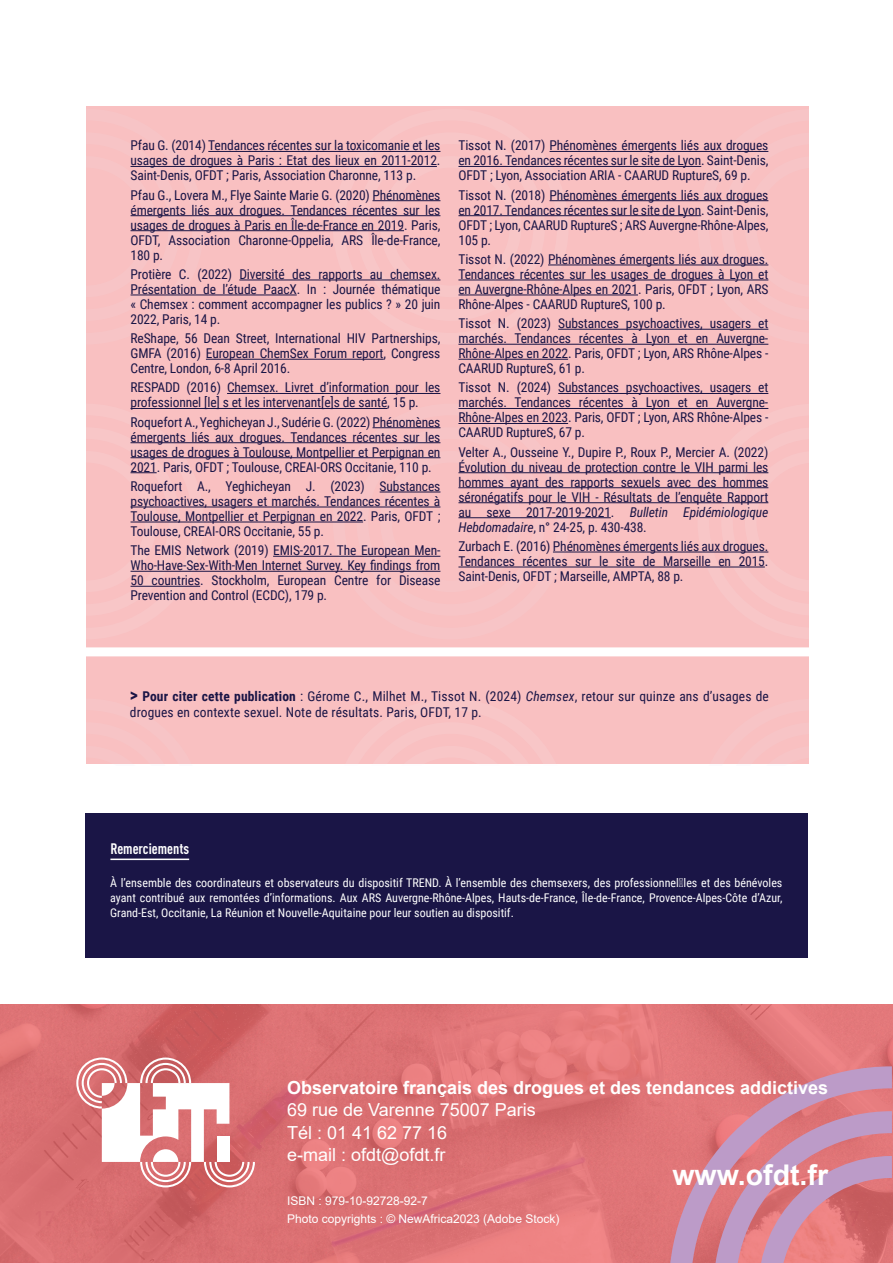
<style>
.page{position:relative;width:893px;height:1263px;background:#fff}
.page>*{position:absolute;margin:0;border:0;box-sizing:border-box;transform-origin:0 0}
.t1{font:700 28.5px "Arial";color:#fff}
.t2{font:18px/22.2px "Arial";color:#fff}
.t3{font:700 18px "Arial";color:#fff}
.t4{font:700 condensed 15px "DIN Pro";color:#fff}
.t5{font:13.5px/15px "Roboto Condensed";letter-spacing:-.01em;color:#1a1546;text-align:justify}
.t6{font:13.5px/16.5px "Roboto Condensed";letter-spacing:.01em;color:#1a1546}
.t7{font:12px/15px "Roboto Condensed";color:#fff;text-align:justify}
.t8{font:12px/18px "Arial";color:#fff}
.s1{font-style:italic}
.s2{font-weight:700;font-size:18px}
.s3{font-weight:700}
</style>
<div class="page">
<svg style="left:0;top:1004px;width:893px;height:259px;background:#de7275"></svg>
<svg style="left:0;top:1057px;width:255px;height:206px;background:#dc8285"></svg>
<svg style="left:669px;top:1066px;width:224px;height:197px;background:#d28193"></svg>
<div style="left:85px;top:813px;width:723px;height:144px;background:#1a1546"></div>
<hr style="left:110px;top:858px;width:79px;height:2px;background:#fff">
<div style="left:86px;top:106px;width:723px;height:657px;background:#f9c0c1"></div>
<svg style="left:697px;top:150px;width:72px;height:194px"></svg>
<svg style="left:697px;top:763px;width:112px;height:1px"></svg>
<svg style="left:333px;top:408px;width:236px;height:163px"></svg>
<svg style="left:356px;top:427px;width:189px;height:145px"></svg>
<svg style="left:130px;top:165px;width:74px;height:131px"></svg>
<svg style="left:86px;top:763px;width:118px;height:1px"></svg>
<svg style="left:697px;top:408px;width:72px;height:159px"></svg>
<svg style="left:333px;top:150px;width:236px;height:194px"></svg>
<svg style="left:356px;top:150px;width:189px;height:171px"></svg>
<svg style="left:333px;top:763px;width:236px;height:1px"></svg>
<hr style="left:208px;top:151px;width:232px;height:1px;background:#1a1546">
<hr style="left:131px;top:166px;width:306px;height:1px;background:#1a1546">
<hr style="left:373px;top:200px;width:67px;height:1px;background:#1a1546">
<hr style="left:131px;top:215px;width:309px;height:1px;background:#1a1546">
<hr style="left:131px;top:230px;width:273px;height:1px;background:#1a1546">
<hr style="left:239px;top:280px;width:201px;height:1px;background:#1a1546">
<hr style="left:131px;top:295px;width:166px;height:1px;background:#1a1546">
<hr style="left:206px;top:359px;width:178px;height:1px;background:#1a1546">
<hr style="left:227px;top:393px;width:213px;height:1px;background:#1a1546">
<hr style="left:131px;top:408px;width:256px;height:1px;background:#1a1546">
<hr style="left:373px;top:427px;width:67px;height:1px;background:#1a1546">
<hr style="left:131px;top:442px;width:309px;height:1px;background:#1a1546">
<hr style="left:131px;top:457px;width:309px;height:1px;background:#1a1546">
<svg style="left:130px;top:408px;width:74px;height:179px"></svg>
<hr style="left:380px;top:492px;width:60px;height:1px;background:#1a1546">
<hr style="left:131px;top:507px;width:309px;height:1px;background:#1a1546">
<hr style="left:131px;top:522px;width:232px;height:1px;background:#1a1546">
<hr style="left:273px;top:556px;width:167px;height:1px;background:#1a1546">
<hr style="left:131px;top:571px;width:309px;height:1px;background:#1a1546">
<hr style="left:131px;top:586px;width:69px;height:1px;background:#1a1546">
<hr style="left:550px;top:151px;width:218px;height:1px;background:#1a1546">
<hr style="left:458px;top:166px;width:243px;height:1px;background:#1a1546">
<hr style="left:550px;top:200px;width:218px;height:1px;background:#1a1546">
<hr style="left:458px;top:215px;width:243px;height:1px;background:#1a1546">
<hr style="left:548px;top:265px;width:220px;height:1px;background:#1a1546">
<hr style="left:458px;top:280px;width:310px;height:1px;background:#1a1546">
<hr style="left:458px;top:295px;width:180px;height:1px;background:#1a1546">
<hr style="left:558px;top:329px;width:210px;height:1px;background:#1a1546">
<hr style="left:458px;top:344px;width:310px;height:1px;background:#1a1546">
<hr style="left:458px;top:359px;width:110px;height:1px;background:#1a1546">
<hr style="left:558px;top:393px;width:210px;height:1px;background:#1a1546">
<hr style="left:458px;top:408px;width:310px;height:1px;background:#1a1546">
<hr style="left:458px;top:423px;width:110px;height:1px;background:#1a1546">
<hr style="left:458px;top:472px;width:310px;height:1px;background:#1a1546">
<hr style="left:458px;top:487px;width:310px;height:1px;background:#1a1546">
<hr style="left:458px;top:502px;width:310px;height:1px;background:#1a1546">
<hr style="left:458px;top:517px;width:153px;height:1px;background:#1a1546">
<hr style="left:553px;top:552px;width:215px;height:1px;background:#1a1546">
<hr style="left:458px;top:567px;width:307px;height:1px;background:#1a1546">
<div style="left:68px;top:647px;width:781px;height:9px;background:#fff"></div>
<p class="t5" style="left:131px;top:138px;width:311px">Pfau G. (2014) Tendances récentes sur la toxicomanie et les usages de drogues à Paris : Etat des lieux en 2011-2012.<br>Saint-Denis, OFDT ; Paris, Association Charonne, 113 p.</p>
<p class="t5" style="left:131px;top:187px;width:311px">Pfau G., Lovera M., Flye Sainte Marie G. (2020) Phénomènes émergents liés aux drogues. Tendances récentes sur les usages de drogues à Paris en Île-de-France en 2019. Paris, OFDT, Association Charonne-Oppelia, ARS Île-de-France, 180 p.</p>
<p class="t5" style="left:131px;top:266px;width:311px">Protière C. (2022) Diversité des rapports au chemsex.<br>Présentation de l’étude PaacX. In : Journée thématique « Chemsex : comment accompagner les publics ? » 20 juin 2022, Paris, 14 p.</p>
<p class="t5" style="left:131px;top:330px;width:311px">ReShape, 56 Dean Street, International HIV Partnerships, GMFA (2016) European ChemSex Forum report, Congress Centre, London, 6-8 April 2016.</p>
<p class="t5" style="left:131px;top:380px;width:311px">RESPADD (2016) Chemsex. Livret d’information pour les professionnel [le] s et les intervenant[e]s de santé, 15 p.</p>
<p class="t5" style="left:131px;top:414px;width:311px">Roquefort A., Yeghicheyan J., Sudérie G. (2022) Phénomènes émergents liés aux drogues. Tendances récentes sur les usages de drogues à Toulouse, Montpellier et Perpignan en 2021. Paris, OFDT ; Toulouse, CREAI-ORS Occitanie, 110 p.</p>
<p class="t5" style="left:131px;top:478px;width:311px">Roquefort A., Yeghicheyan J. (2023) Substances psychoactives, usagers et marchés. Tendances récentes à Toulouse, Montpellier et Perpignan en 2022. Paris, OFDT ; Toulouse, CREAI-ORS Occitanie, 55 p.</p>
<p class="t5" style="left:131px;top:542px;width:311px">The EMIS Network (2019) EMIS-2017. The European Men-Who-Have-Sex-With-Men Internet Survey. Key findings from 50 countries. Stockholm, European Centre for Disease Prevention and Control (ECDC), 179 p.</p>
<p class="t5" style="left:458px;top:138px;width:311px">Tissot N. (2017) Phénomènes émergents liés aux drogues en 2016. Tendances récentes sur le site de Lyon. Saint-Denis, OFDT ; Lyon, Association ARIA - CAARUD RuptureS, 69 p.</p>
<p class="t5" style="left:458px;top:187px;width:311px">Tissot N. (2018) Phénomènes émergents liés aux drogues en 2017. Tendances récentes sur le site de Lyon. Saint-Denis, OFDT ; Lyon, CAARUD RuptureS ; ARS Auvergne-Rhône-Alpes, 105 p.</p>
<p class="t5" style="left:458px;top:251px;width:311px">Tissot N. (2022) Phénomènes émergents liés aux drogues.<br>Tendances récentes sur les usages de drogues à Lyon et en Auvergne-Rhône-Alpes en 2021. Paris, OFDT ; Lyon, ARS Rhône-Alpes - CAARUD RuptureS, 100 p.</p>
<p class="t5" style="left:458px;top:315px;width:311px">Tissot N. (2023) Substances psychoactives, usagers et marchés. Tendances récentes à Lyon et en Auvergne-Rhône-Alpes en 2022. Paris, OFDT ; Lyon, ARS Rhône-Alpes - CAARUD RuptureS, 61 p.</p>
<p class="t5" style="left:458px;top:380px;width:311px">Tissot N. (2024) Substances psychoactives, usagers et marchés. Tendances récentes à Lyon et en Auvergne-Rhône-Alpes en 2023. Paris, OFDT ; Lyon, ARS Rhône-Alpes - CAARUD RuptureS, 67 p.</p>
<p class="t5" style="left:458px;top:444px;width:311px">Velter A., Ousseine Y., Dupire P., Roux P., Mercier A. (2022)<br>Évolution du niveau de protection contre le VIH parmi les hommes ayant des rapports sexuels avec des hommes séronégatifs pour le VIH - Résultats de l’enquête Rapport au sexe 2017-2019-2021. <span class="s1">Bulletin Epidémiologique Hebdomadaire</span>, n° 24-25, p. 430-438.</p>
<p class="t5" style="left:458px;top:538px;width:311px">Zurbach E. (2016) Phénomènes émergents liés aux drogues.<br>Tendances récentes sur le site de Marseille en 2015.<br>Saint-Denis, OFDT ; Marseille, AMPTA, 88 p.</p>
<p class="t6" style="left:130px;top:687px;width:641px"><span class="s2">&gt;</span> <span class="s3">Pour citer cette publication</span> : Gérome C., Milhet M., Tissot N. (2024) <span class="s1">Chemsex</span>, retour sur quinze ans d’usages de drogues en contexte sexuel. Note de résultats. Paris, OFDT, 17 p.</p>
<p class="t4" style="left:110px;top:838px;width:80px">Remerciements</p>
<p class="t7" style="left:110px;top:875px;width:674px">À l’ensemble des coordinateurs et observateurs du dispositif TREND. À l’ensemble des chemsexers, des professionnel∙les et des bénévoles ayant contribué aux remontées d’informations. Aux ARS Auvergne-Rhône-Alpes, Hauts-de-France, Île-de-France, Provence-Alpes-Côte d’Azur, Grand-Est, Occitanie, La Réunion et Nouvelle-Aquitaine pour leur soutien au dispositif.</p>
<h2 class="t3" style="left:287px;top:1075px;width:543px">Observatoire français des drogues et des tendances addictives</h2>
<h2 class="t2" style="left:287px;top:1099px;width:250px">69 rue de Varenne 75007 Paris<br>Tél : 01 41 62 77 16<br>e-mail : ofdt@ofdt.fr</h2>
<p class="t8" style="left:287px;top:1192px;width:274px">ISBN : 979-10-92728-92-7<br>Photo copyrights : © NewAfrica2023 (Adobe Stock)</p>
<h1 class="t1" style="left:672px;top:1154px;width:157px">www.ofdt.fr</h1>
</div>
